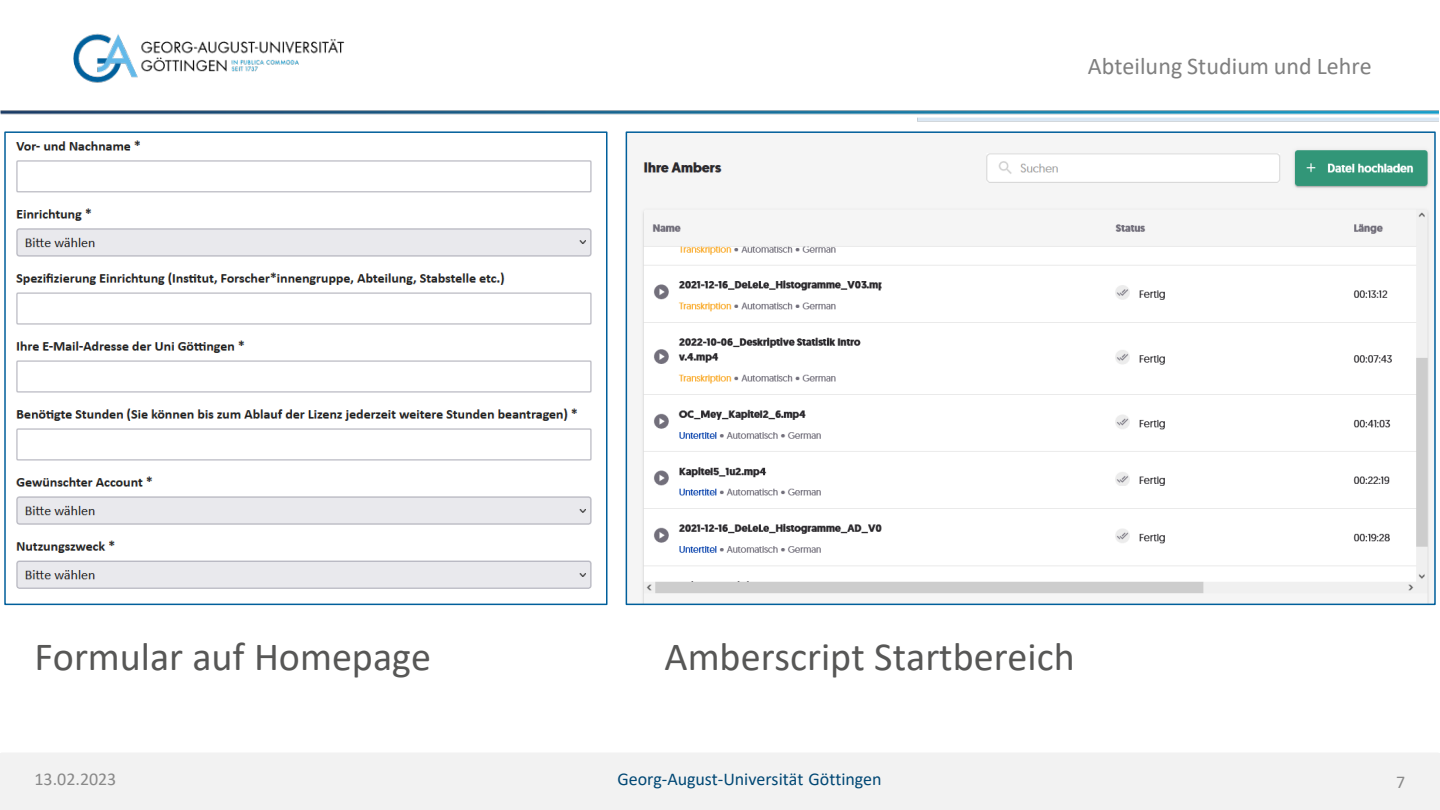
<style>
.page{position:relative;width:1440px;height:810px;background:#fff}
.page>*{position:absolute;margin:0;border:0;box-sizing:border-box;transform-origin:0 0}
.t1{font:40px "Calibri";color:#575756}
.t2{font:24px "Calibri";letter-spacing:.005em;color:#7f7f7f}
.t3{font:18px "Calibri";color:#004774}
.t4{font:18px "Calibri";color:#898989}
</style>
<div class="page">
<img style="left:0;top:33px;width:1438px;height:573px">
<div style="left:0;top:753px;width:1440px;height:57px;background:#f2f2f2"></div>
<img style="left:7px;top:134px;width:598px;height:468px">
<div style="left:4px;top:131px;width:604px;height:474px;border:2px solid #005f9b"></div>
<img style="left:629px;top:134px;width:804px;height:468px">
<p class="t2" style="left:1088px;top:49px;width:286px">Abteilung Studium und Lehre</p>
<p class="t1" style="left:34px;top:629px;width:398px">Formular auf Homepage</p>
<p class="t1" style="left:664px;top:629px;width:412px">Amberscript Startbereich</p>
<p class="t4" style="left:34px;top:766px;width:83px">13.02.2023</p>
<p class="t3" style="left:618px;top:766px;width:266px">Georg-August-Universität Göttingen</p>
<p class="t4" style="left:1396px;top:769px;width:11px">7</p>
</div>
